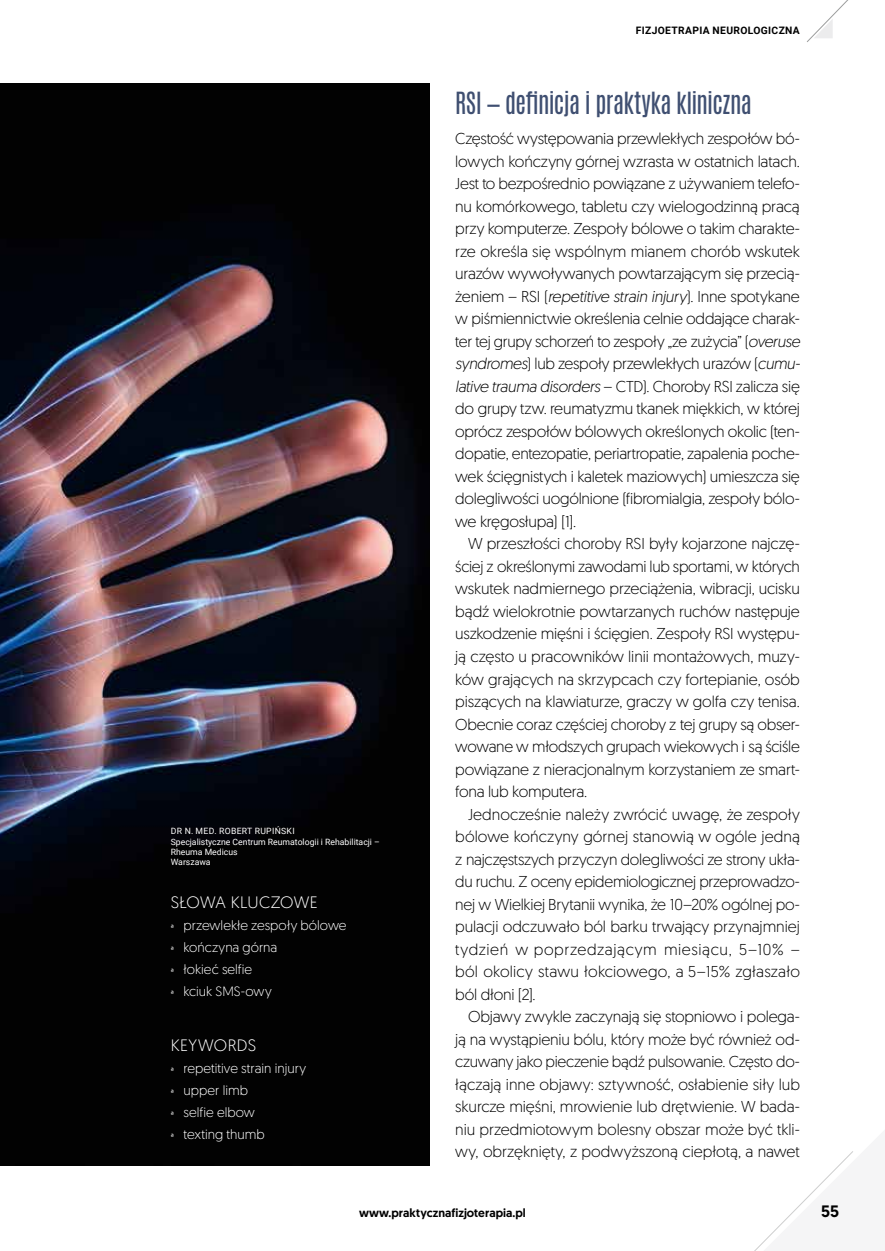
<style>
.page{position:relative;width:885px;height:1251px;background:#fff}
.page>*{position:absolute;margin:0;border:0;box-sizing:border-box;transform-origin:0 0}
.t1{font:25.5px "Antonio";letter-spacing:-.03em;color:#3f4f71;scale:.95 1}
.t2{font:300 16.5px "Geomanist";letter-spacing:.015em;color:#fff}
.t3{font:500 16.5px "Geomanist";color:#000}
.t4{font:300 15.75px/22.5px "Geomanist";letter-spacing:-.01em;color:#000;text-align:justify}
.t5{font:300 13.5px/22px "Geomanist";letter-spacing:.005em;color:#fff}
.t6{font:500 12px "Geomanist";color:#000}
.t7{font:700 10.2px "Roboto";letter-spacing:.035em;color:#000}
.t8{font:8.7px/10.4px "Roboto";color:#fff}
.s1{font-style:italic}
</style>
<div class="page">
<svg style="left:755px;top:1151px;width:98px;height:99px"></svg>
<svg style="left:807px;top:0;width:41px;height:42px"></svg>
<img style="left:0;top:83px;width:429px;height:1081px">
<p class="t8" style="left:171px;top:825px;width:210px">DR N. MED. ROBERT RUPIŃSKI<br>Specjalistyczne Centrum Reumatologii i Rehabilitacji –<br>Rheuma Medicus<br>Warszawa</p>
<p class="t2" style="left:171px;top:891px;width:148px">SŁOWA KLUCZOWE</p>
<p class="t5" style="left:183px;top:913px;width:164px">przewlekłe zespoły bólowe kończyna górna<br>łokieć selfie<br>kciuk SMS-owy</p>
<p class="t2" style="left:171px;top:1033px;width:87px">KEYWORDS</p>
<p class="t5" style="left:183px;top:1056px;width:124px">repetitive strain injury upper limb<br>selfie elbow<br>texting thumb</p>
<p class="t7" style="left:635px;top:23px;width:166px">FIZJOETRAPIA NEUROLOGICZNA</p>
<h1 class="t1" style="left:455px;top:85px;width:313px">RSI — definicja i praktyka kliniczna</h1>
<p class="t4" style="left:455px;top:127px;width:346px">Częstość występowania przewlekłych zespołów bó&shy;lowych kończyny górnej wzrasta w ostatnich latach.<br>Jest to bezpośrednio powiązane z używaniem telefo&shy;nu komórkowego, tabletu czy wielogodzinną pracą przy komputerze. Zespoły bólowe o takim charakte&shy;rze określa się wspólnym mianem chorób wskutek urazów wywoływanych powtarzającym się przecią&shy;żeniem – RSI (<span class="s1">repetitive strain injury</span>). Inne spotykane w piśmiennictwie określenia celnie oddające charak&shy;ter tej grupy schorzeń to zespoły „ze zużycia” (<span class="s1">overuse syndromes</span>) lub zespoły przewlekłych urazów (<span class="s1">cumu&shy;lative trauma disorders</span> – CTD). Choroby RSI zalicza się do grupy tzw. reumatyzmu tkanek miękkich, w której oprócz zespołów bólowych określonych okolic (ten&shy;dopatie, entezopatie, periartropatie, zapalenia poche&shy;wek ścięgnistych i kaletek maziowych) umieszcza się dolegliwości uogólnione (fibromialgia, zespoły bólo&shy;we kręgosłupa) [1].</p>
<p class="t4" style="left:455px;top:532px;width:346px;text-indent:13px">W przeszłości choroby RSI były kojarzone najczę&shy;ściej z określonymi zawodami lub sportami, w których wskutek nadmiernego przeciążenia, wibracji, ucisku bądź wielokrotnie powtarzanych ruchów następuje uszkodzenie mięśni i ścięgien. Zespoły RSI występu&shy;ją często u pracowników linii montażowych, muzy&shy;ków grających na skrzypcach czy fortepianie, osób piszących na klawiaturze, graczy w golfa czy tenisa.<br>Obecnie coraz częściej choroby z tej grupy są obser&shy;wowane w młodszych grupach wiekowych i są ściśle powiązane z nieracjonalnym korzystaniem ze smart&shy;fona lub komputera.</p>
<p class="t4" style="left:455px;top:802px;width:346px;text-indent:13px">Jednocześnie należy zwrócić uwagę, że zespoły bólowe kończyny górnej stanowią w ogóle jedną z najczęstszych przyczyn dolegliwości ze strony ukła&shy;du ruchu. Z oceny epidemiologicznej przeprowadzo&shy;nej w Wielkiej Brytanii wynika, że 10–20% ogólnej po&shy;pulacji odczuwało ból barku trwający przynajmniej tydzień w poprzedzającym miesiącu, 5–10% – ból okolicy stawu łokciowego, a 5–15% zgłaszało ból dłoni [2].</p>
<p class="t4" style="left:455px;top:1004px;width:346px;text-indent:13px">Objawy zwykle zaczynają się stopniowo i polega&shy;ją na wystąpieniu bólu, który może być również od&shy;czuwany jako pieczenie bądź pulsowanie. Często do&shy;łączają inne objawy: sztywność, osłabienie siły lub skurcze mięśni, mrowienie lub drętwienie. W bada&shy;niu przedmiotowym bolesny obszar może być tkli&shy;wy, obrzęknięty, z podwyższoną ciepłotą, a nawet</p>
<p class="t6" style="left:359px;top:1204px;width:168px">www.praktycznafizjoterapia.pl</p>
<p class="t3" style="left:821px;top:1199px;width:19px">55</p>
</div>
